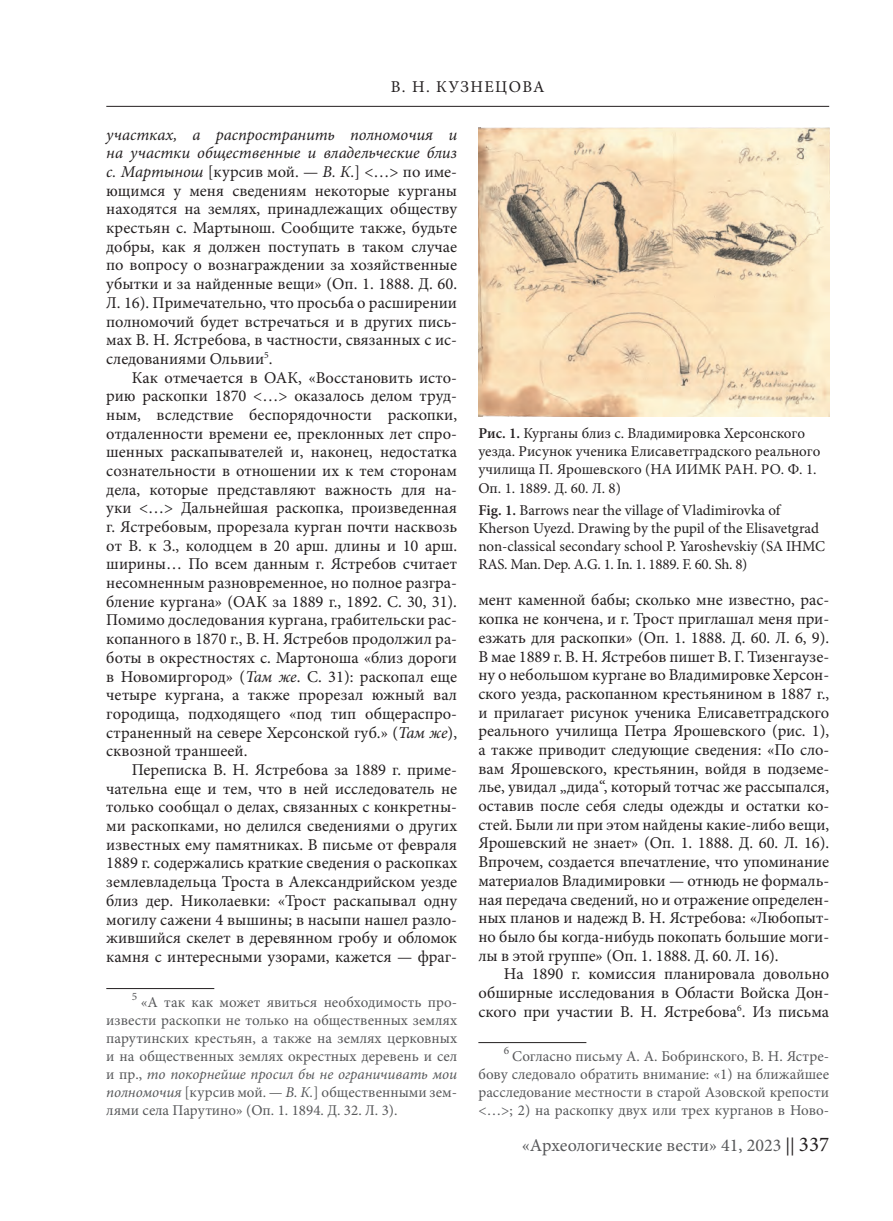
<style>
.page{position:relative;width:893px;height:1221px;background:#fff}
.page>*{position:absolute;margin:0;border:0;box-sizing:border-box;transform-origin:0 0}
.t1{font:18px "Minion Pro";color:#57585a}
.Текст{font:16.5px/18.8px "Minion Pro";color:#231f20;text-align:justify}
.Текст-2{font:16.5px "Minion Pro";letter-spacing:.085em;color:#231f20}
.Текст_сноски{font:15px/18px "Minion Pro";color:#57585a;text-align:justify}
.Подписи{font:15px/18px "Minion Pro";color:#231f20}
.s1{font-style:italic}
.s2{font-weight:600}
.s3{color:#231f20}
.s4{font-size:21px;color:#231f20}
</style>
<div class="page">
<hr style="left:106px;top:106px;width:723px;height:1px;background:#231f20">
<hr style="left:106px;top:988px;width:108px;height:1px;background:#231f20">
<hr style="left:478px;top:1042px;width:108px;height:1px;background:#231f20">
<img style="left:478px;top:128px;width:351px;height:288px">
<p class="Текст-2" style="left:391px;top:75px;width:155px">В. Н. КУЗНЕЦОВА</p>
<p class="Текст" style="left:106px;top:125px;width:352px"><span class="s1">участках, а распространить полномочия и на участки общественные и владельческие близ с. Мартынош</span> [курсив мой. — <span class="s1">В. К.</span>] &lt;…&gt; по име&shy;ющимся у меня сведениям некоторые курганы находятся на землях, принадлежащих обществу крестьян с. Мартынош. Сообщите также, будьте добры, как я должен поступать в таком случае по вопросу о вознаграждении за хозяйственные убытки и за найденные вещи» (Оп. 1. 1888. Д. 60.<br>Л. 16). Примечательно, что просьба о расширении полномочий будет встречаться и в других пись&shy;мах В. Н. Ястребова, в частности, связанных с ис&shy;следованиями Ольвии<sup>5</sup>.</p>
<p class="Текст" style="left:106px;top:368px;width:352px;text-indent:26px">Как отмечается в ОАК, «Восстановить исто&shy;рию раскопки 1870 &lt;…&gt; оказалось делом труд&shy;ным, вследствие беспорядочности раскопки, отдаленности времени ее, преклонных лет спро&shy;шенных раскапывателей и, наконец, недостатка сознательности в отношении их к тем сторонам дела, которые представляют важность для на&shy;уки &lt;…&gt; Дальнейшая раскопка, произведенная г. Ястребовым, прорезала курган почти насквозь от В. к З., колодцем в 20 арш. длины и 10 арш. ширины… По всем данным г. Ястребов считает несомненным разновременное, но полное разгра&shy;бление кургана» (ОАК за 1889 г., 1892. С. 30, 31).<br>Помимо доследования кургана, грабительски рас&shy;копанного в 1870 г., В. Н. Ястребов продолжил ра&shy;боты в окрестностях с. Мартоноша «близ дороги в Новомиргород» (<span class="s1">Там же</span>. С. 31): раскопал еще четыре кургана, а также прорезал южный вал городища, подходящего «под тип общераспро&shy;страненный на севере Херсонской губ.» (<span class="s1">Там же</span>), сквозной траншеей.</p>
<p class="Текст" style="left:106px;top:760px;width:352px;text-indent:26px">Переписка В. Н. Ястребова за 1889 г. приме&shy;чательна еще и тем, что в ней исследователь не только сообщал о делах, связанных с конкретны&shy;ми раскопками, но делился сведениями о других известных ему памятниках. В письме от февраля 1889 г. содержались краткие сведения о раскопках землевладельца Троста в Александрийском уезде близ дер. Николаевки: «Трост раскапывал одну могилу сажени 4 вышины; в насыпи нашел разло&shy;жившийся скелет в деревянном гробу и обломок камня с интересными узорами, кажется — фраг-</p>
<p class="Текст_сноски" style="left:106px;top:992px;width:352px;text-indent:26px"><sup>5</sup> «А так как может явиться необходимость про&shy;извести раскопки не только на общественных землях парутинских крестьян, а также на землях церковных и на общественных землях окрестных деревень и сел и пр., <span class="s1">то покорнейше просил бы не ограничивать мои полномочия</span> [курсив мой. — <span class="s1">В. К.</span>] общественными зем&shy;лями села Парутино» (Оп. 1. 1894. Д. 32. Л. 3).</p>
<p class="Подписи" style="left:478px;top:425px;width:343px"><span class="s2">Рис. 1.</span> Курганы близ с. Владимировка Херсонского уезда. Рисунок ученика Елисаветградского реального училища П. Ярошевского (НА ИИМК РАН. РО. Ф. 1.<br>Оп. 1. 1889. Д. 60. Л. 8)</p>
<p class="Подписи" style="left:478px;top:501px;width:348px"><span class="s2">Fig. 1.</span> Barrows near the village of Vladimirovka of Kherson Uyezd. Drawing by the pupil of the Elisavetgrad non-classical secondary school P. Yaroshevskiy (SA IHMC RAS. Man. Dep. A.G. 1. In. 1. 1889. F. 60. Sh. 8)</p>
<p class="Текст" style="left:478px;top:591px;width:352px">мент каменной бабы; сколько мне известно, рас&shy;копка не кончена, и г. Трост приглашал меня при&shy;езжать для раскопки» (Оп. 1. 1888. Д. 60. Л. 6, 9).<br>В мае 1889 г. В. Н. Ястребов пишет В. Г. Тизенгаузе&shy;ну о небольшом кургане во Владимировке Херсон&shy;ского уезда, раскопанном крестьянином в 1887 г., и прилагает рисунок ученика Елисаветградского реального училища Петра Ярошевского (рис. 1), а также приводит следующие сведения: «По сло&shy;вам Ярошевского, крестьянин, войдя в подземе&shy;лье, увидал „дида“, который тотчас же рассыпался, оставив после себя следы одежды и остатки ко&shy;стей. Были ли при этом найдены какие-либо вещи, Ярошевский не знает» (Оп. 1. 1888. Д. 60. Л. 16).<br>Впрочем, создается впечатление, что упоминание материалов Владимировки — отнюдь не формаль&shy;ная передача сведений, но и отражение определен&shy;ных планов и надежд В. Н. Ястребова: «Любопыт&shy;но было бы когда-нибудь покопать большие моги&shy;лы в этой группе» (Оп. 1. 1888. Д. 60. Л. 16).</p>
<p class="Текст" style="left:478px;top:964px;width:352px;text-indent:26px">На 1890 г. комиссия планировала довольно обширные исследования в Области Войска Дон&shy;ского при участии В. Н. Ястребова<sup>6</sup>. Из письма</p>
<p class="Текст_сноски" style="left:478px;top:1046px;width:352px;text-indent:26px"><sup>6</sup> Согласно письму А. А. Бобринского, В. Н. Ястре&shy;бову следовало обратить внимание: «1) на ближайшее расследование местности в старой Азовской крепости &lt;…&gt;; 2) на раскопку двух или трех курганов в Ново-</p>
<p class="t1" style="left:522px;top:1133px;width:309px">«Археологические вести» 41, 2023 <span class="s3">||</span> <span class="s4">337</span></p>
</div>
